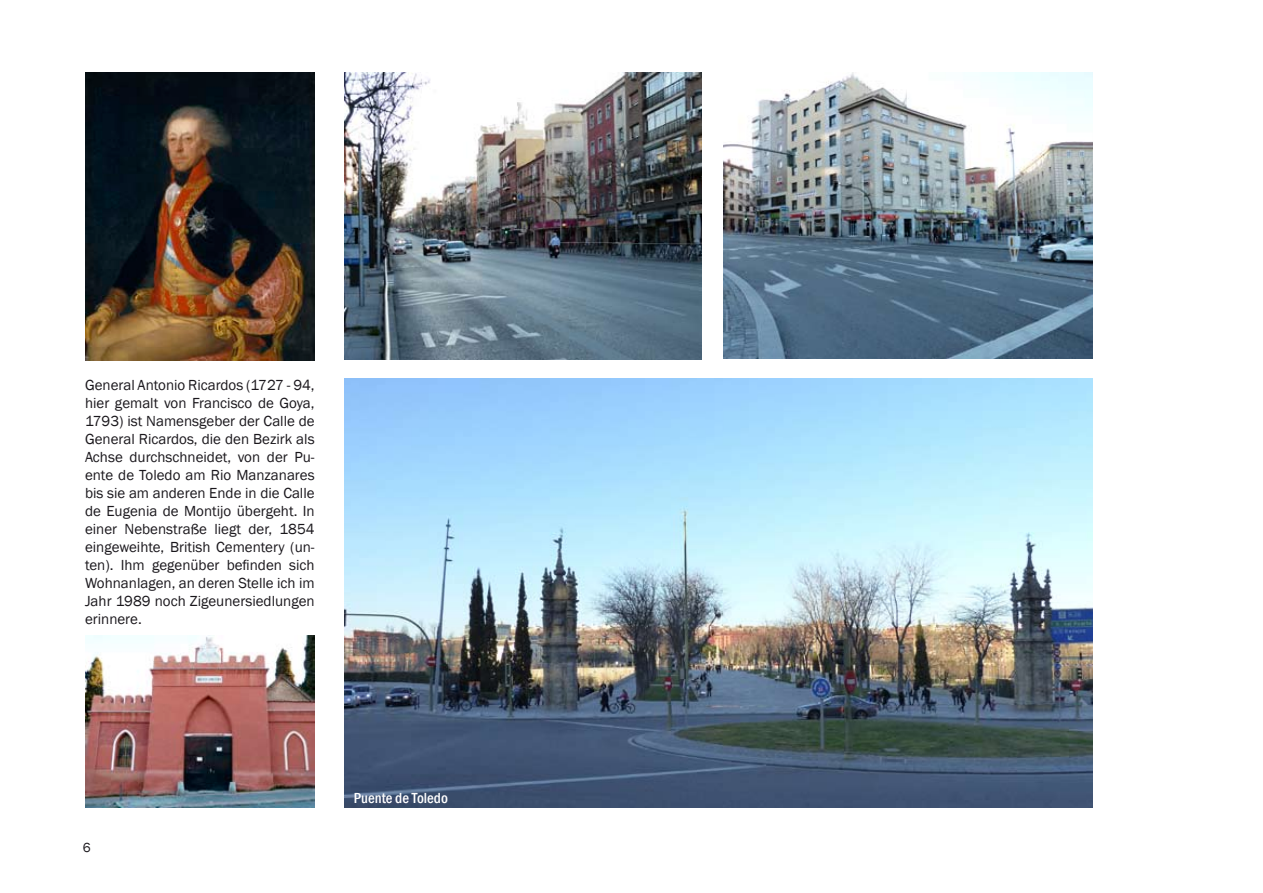
<style>
.page{position:relative;width:1263px;height:893px;background:#fff}
.page>*{position:absolute;margin:0;border:0;box-sizing:border-box;transform-origin:0 0}
.t1{font:15px/18px "Franklin Gothic";color:#1a171c;text-align:justify}
.t2{font:500 condensed 15px "Franklin Gothic";color:#fff}
.t3{font:13.5px "Franklin Gothic";color:#1a171c}
</style>
<div class="page">
<img style="left:344px;top:72px;width:357px;height:287px">
<img style="left:723px;top:72px;width:370px;height:287px">
<img style="left:85px;top:72px;width:230px;height:289px">
<img style="left:344px;top:378px;width:749px;height:430px">
<img style="left:85px;top:636px;width:230px;height:172px">
<p class="t1" style="left:85px;top:376px;width:231px">General Antonio Ricardos (1727 - 94, hier gemalt von Francisco de Goya, 1793) ist Namensgeber der Calle de General Ricardos, die den Bezirk als Achse durchschneidet, von der Pu&shy;ente de Toledo am Rio Manzanares bis sie am anderen Ende in die Calle de Eugenia de Montijo übergeht. In einer Nebenstraße liegt der, 1854 eingeweihte, British Cementery (un&shy;ten). Ihm gegenüber befinden sich Wohnanlagen, an deren Stelle ich im Jahr 1989 noch Zigeunersiedlungen erinnere.</p>
<p class="t3" style="left:83px;top:839px;width:9px">6</p>
<p class="t2" style="left:354px;top:788px;width:96px">Puente de Toledo</p>
</div>
